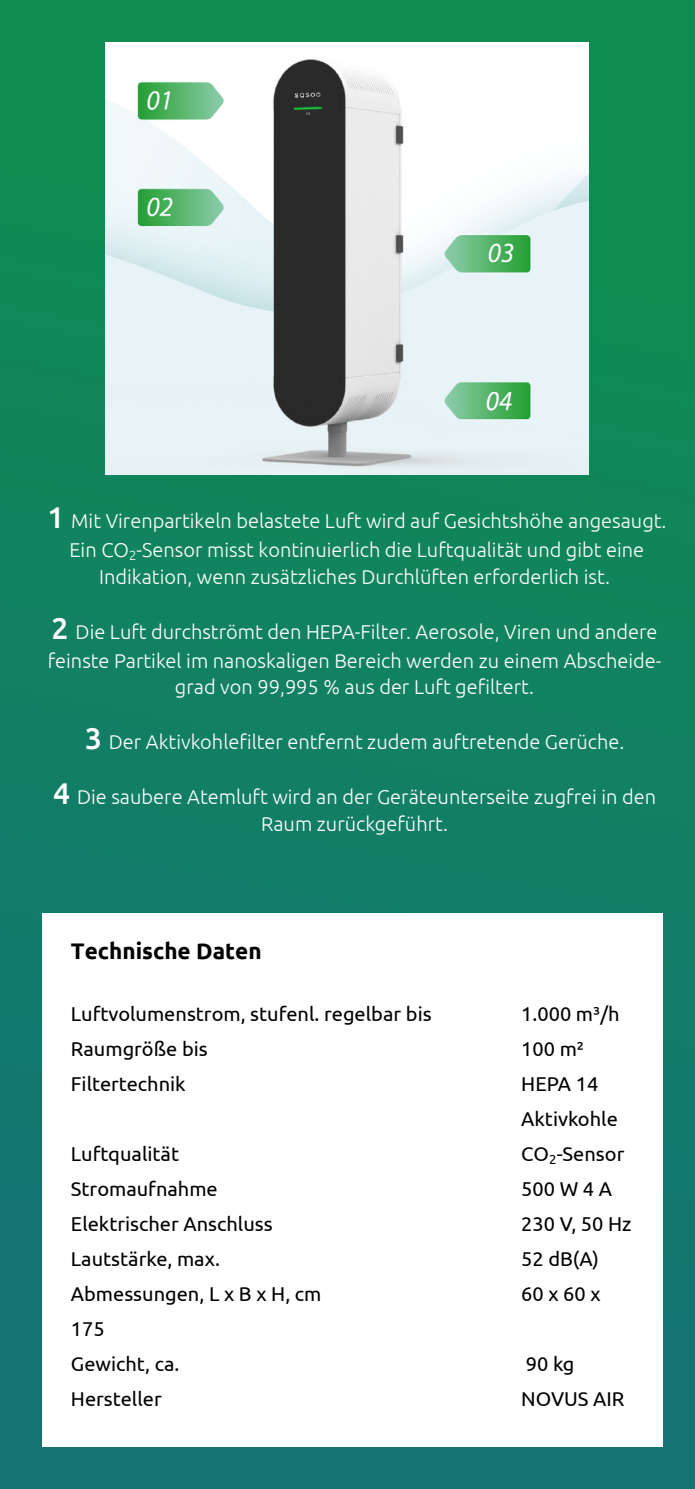
<style>
.page{position:relative;width:695px;height:1489px;background:#fff}
.page>*{position:absolute;margin:0;border:0;box-sizing:border-box;transform-origin:0 0}
.t1{font:700 22.5px "Ubuntu";color:#000}
.t2{font:300 20px/28.8px "Ubuntu";color:#fff;text-align:center}
.t3{font:20px/35px "Ubuntu";color:#000}
.s1{font-weight:500;font-size:30px}
</style>
<div class="page">
<div style="left:0;top:0;width:694px;height:1488px;background:linear-gradient(to bottom,#0f8e4f,#1a757a)"></div>
<div style="left:43px;top:912px;width:620px;height:534px;background:#fff"></div>
<img style="left:105px;top:43px;width:483px;height:431px">
<p class="t2" style="left:47px;top:506px;width:620px"><span class="s1">1</span> Mit Virenpartikeln belastete Luft wird auf Gesichtshöhe angesaugt.<br>Ein CO<sub>2</sub>-Sensor misst kontinuierlich die Luftqualität und gibt eine</p>
<p class="t2" style="left:99px;top:561px;width:512px">Indikation, wenn zusätzliches Durchlüften erforderlich ist.</p>
<p class="t2" style="left:48px;top:616px;width:615px;line-height:29.5px;text-align:left"><span class="s1">2</span> Die Luft durchströmt den HEPA-Filter. Aerosole, Viren und andere feinste Partikel im nanoskaligen Bereich werden zu einem Abscheide-</p>
<p class="t2" style="left:175px;top:671px;width:360px">grad von 99,995 % aus der Luft gefiltert.</p>
<p class="t2" style="left:85px;top:726px;width:541px"><span class="s1">3</span> Der Aktivkohlefilter entfernt zudem auftretende Gerüche.</p>
<p class="t2" style="left:53px;top:782px;width:604px;line-height:27.2px"><span class="s1">4</span> Die saubere Atemluft wird an der Geräteunterseite zugfrei in den<br>Raum zurückgeführt.</p>
<p class="t1" style="left:71px;top:937px;width:192px">Technische Daten</p>
<p class="t3" style="left:71px;top:995px;width:362px">Luftvolumenstrom, stufenl. regelbar bis</p>
<p class="t3" style="left:521px;top:995px;width:100px">1.000 m³/h</p>
<p class="t3" style="left:71px;top:1030px;width:138px">Raumgröße bis</p>
<p class="t3" style="left:521px;top:1030px;width:64px">100 m²</p>
<p class="t3" style="left:71px;top:1065px;width:116px">Filtertechnik</p>
<p class="t3" style="left:521px;top:1065px;width:98px">HEPA 14<br>Aktivkohle</p>
<p class="t3" style="left:71px;top:1135px;width:110px">Luftqualität</p>
<p class="t3" style="left:521px;top:1135px;width:105px">CO<sub>2</sub>-Sensor</p>
<p class="t3" style="left:71px;top:1170px;width:148px">Stromaufnahme</p>
<p class="t3" style="left:521px;top:1170px;width:92px">500 W 4 A</p>
<p class="t3" style="left:71px;top:1205px;width:203px">Elektrischer Anschluss</p>
<p class="t3" style="left:521px;top:1205px;width:112px">230 V, 50 Hz</p>
<p class="t3" style="left:71px;top:1240px;width:150px">Lautstärke, max.</p>
<p class="t3" style="left:521px;top:1240px;width:79px">52 dB(A)</p>
<p class="t3" style="left:71px;top:1275px;width:252px">Abmessungen, L x B x H, cm</p>
<p class="t3" style="left:521px;top:1275px;width:81px">60 x 60 x</p>
<p class="t3" style="left:71px;top:1310px;width:110px">175<br>Gewicht, ca.</p>
<p class="t3" style="left:525px;top:1345px;width:50px">90 kg</p>
<p class="t3" style="left:71px;top:1380px;width:92px">Hersteller</p>
<p class="t3" style="left:521px;top:1380px;width:105px">NOVUS AIR</p>
</div>
